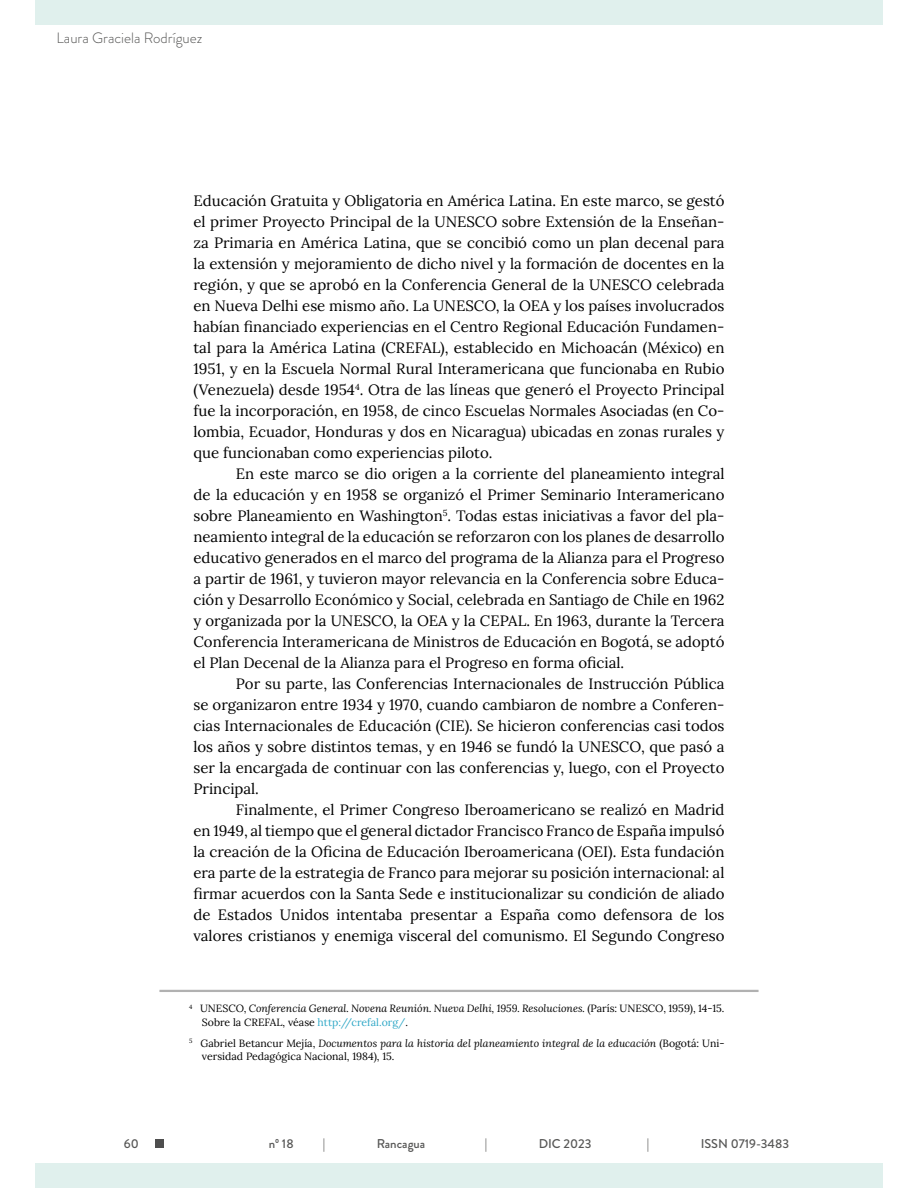
<style>
.page{position:relative;width:918px;height:1188px;background:#fff}
.page>*{position:absolute;margin:0;border:0;box-sizing:border-box;transform-origin:0 0}
.t1{font:15px/21px "Lora";color:#000;text-align:justify}
.t2{font:300 15px "Brandon Grotesque";color:#575756}
.t3{font:500 12.75px "Brandon Grotesque";color:#575756}
.t4{font:italic 10.5px/13.5px "Lora";color:#000}
.t5{font:10.5px/13.5px "Lora";color:#000}
.s1{font-style:normal}
.s2{font-style:normal;color:#30a8c7}
.s3{font-style:italic}
</style>
<div class="page">
<div style="left:35px;top:0;width:848px;height:25px;background:#e0f0ed"></div>
<div style="left:35px;top:1164px;width:848px;height:24px;background:#e0f0ed"></div>
<div style="left:155px;top:1139px;width:9px;height:9px;background:#4e4e4e"></div>
<hr style="left:159px;top:990px;width:600px;height:2px;background:#b1b1b1">
<p class="t2" style="left:57px;top:28px;width:147px">Laura Graciela Rodríguez</p>
<p class="t1" style="left:193px;top:190px;width:533px">Educación Gratuita y Obligatoria en América Latina. En este marco, se gestó el primer Proyecto Principal de la UNESCO sobre Extensión de la Enseñan&shy;za Primaria en América Latina, que se concibió como un plan decenal para la extensión y mejoramiento de dicho nivel y la formación de docentes en la región, y que se aprobó en la Conferencia General de la UNESCO celebrada en Nueva Delhi ese mismo año. La UNESCO, la OEA y los países involucrados habían financiado experiencias en el Centro Regional Educación Fundamen&shy;tal para la América Latina (CREFAL), establecido en Michoacán (México) en 1951, y en la Escuela Normal Rural Interamericana que funcionaba en Rubio (Venezuela) desde 1954<sup>4</sup>. Otra de las líneas que generó el Proyecto Principal fue la incorporación, en 1958, de cinco Escuelas Normales Asociadas (en Co&shy;lombia, Ecuador, Honduras y dos en Nicaragua) ubicadas en zonas rurales y que funcionaban como experiencias piloto.</p>
<p class="t1" style="left:193px;top:463px;width:533px;text-indent:43px">En este marco se dio origen a la corriente del planeamiento integral de la educación y en 1958 se organizó el Primer Seminario Interamericano sobre Planeamiento en Washington<sup>5</sup>. Todas estas iniciativas a favor del pla&shy;neamiento integral de la educación se reforzaron con los planes de desarrollo educativo generados en el marco del programa de la Alianza para el Progreso a partir de 1961, y tuvieron mayor relevancia en la Conferencia sobre Educa&shy;ción y Desarrollo Económico y Social, celebrada en Santiago de Chile en 1962 y organizada por la UNESCO, la OEA y la CEPAL. En 1963, durante la Tercera Conferencia Interamericana de Ministros de Educación en Bogotá, se adoptó el Plan Decenal de la Alianza para el Progreso en forma oficial.</p>
<p class="t1" style="left:193px;top:673px;width:533px;text-indent:43px">Por su parte, las Conferencias Internacionales de Instrucción Pública se organizaron entre 1934 y 1970, cuando cambiaron de nombre a Conferen&shy;cias Internacionales de Educación (CIE). Se hicieron conferencias casi todos los años y sobre distintos temas, y en 1946 se fundó la UNESCO, que pasó a ser la encargada de continuar con las conferencias y, luego, con el Proyecto Principal.</p>
<p class="t1" style="left:193px;top:799px;width:533px;text-indent:43px">Finalmente, el Primer Congreso Iberoamericano se realizó en Madrid en 1949, al tiempo que el general dictador Francisco Franco de España impulsó la creación de la Oficina de Educación Iberoamericana (OEI). Esta fundación era parte de la estrategia de Franco para mejorar su posición internacional: al firmar acuerdos con la Santa Sede e institucionalizar su condición de aliado de Estados Unidos intentaba presentar a España como defensora de los valores cristianos y enemiga visceral del comunismo. El Segundo Congreso</p>
<p class="t4" style="left:202px;top:1001px;width:524px;text-indent:-13px"><sup>4</sup> <span class="s1">UNESCO,</span> Conferencia General. Novena Reunión. Nueva Delhi, 1959. Resoluciones. <span class="s1">(París: UNESCO, 1959), 14-15.<br>Sobre la CREFAL, véase</span> <span class="s2">http://crefal.org/</span><span class="s1">.</span></p>
<p class="t5" style="left:202px;top:1036px;width:524px;text-indent:-13px"><sup>5</sup> Gabriel Betancur Mejía, <span class="s3">Documentos para la historia del planeamiento integral de la educación</span> (Bogotá: Uni&shy;versidad Pedagógica Nacional, 1984), 15.</p>
<p class="t3" style="left:124px;top:1135px;width:16px">60</p>
<p class="t3" style="left:269px;top:1135px;width:26px">nº 18</p>
<p class="t3" style="left:323px;top:1135px;width:4px">|</p>
<p class="t3" style="left:377px;top:1135px;width:50px">Rancagua</p>
<p class="t3" style="left:485px;top:1135px;width:4px">|</p>
<p class="t3" style="left:539px;top:1135px;width:54px">DIC 2023</p>
<p class="t3" style="left:647px;top:1135px;width:4px">|</p>
<p class="t3" style="left:701px;top:1135px;width:90px">ISSN 0719-3483</p>
</div>
